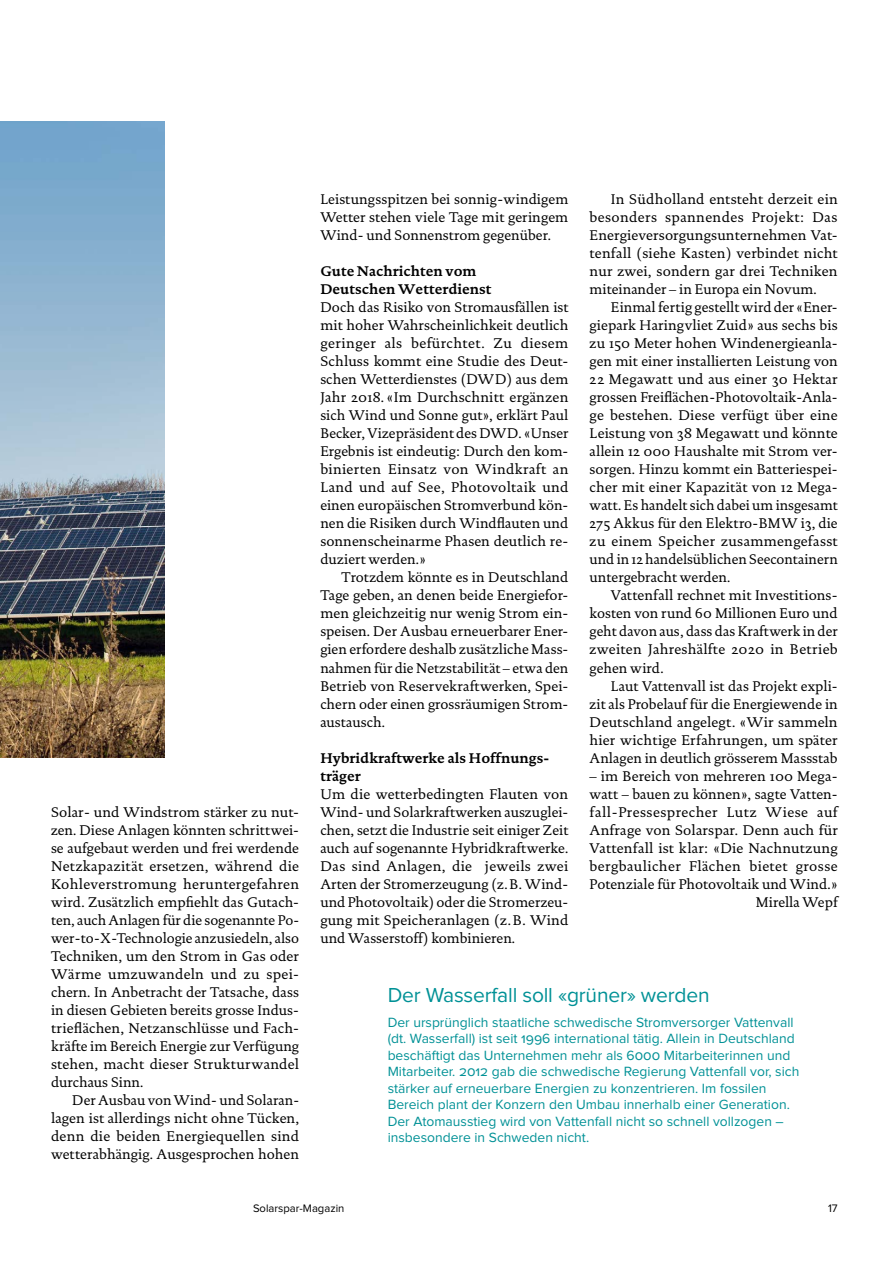
<style>
.page{position:relative;width:893px;height:1263px;background:#fff}
.page>*{position:absolute;margin:0;border:0;box-sizing:border-box;transform-origin:0 0}
.Box_Titel_Proxima_12{font:21px "Proxima Nova";letter-spacing:-.01em;color:#009196}
.Text_9_5_mEZ_Block{font:14.25px/18px "DTL Documenta TOT";color:#000;text-align:justify}
.Text_9_5_oEZ_Block{font:14.25px/18px "DTL Documenta TOT";letter-spacing:.005em;color:#000;text-align:justify}
.Zwischentitel_9_5_Bo{font:700 14.25px/18px "DTL Documenta ST";color:#000}
.Box_Proxima_9_25{font:13.8px/16.5px "Proxima Nova";color:#009196}
.t1{font:11.25px "Proxima Nova";color:#000}
</style>
<div class="page">
<img style="left:0;top:121px;width:164px;height:637px">
<p class="Text_9_5_mEZ_Block" style="left:51px;top:803px;width:250px">Solar- und Windstrom stärker zu nut&shy;zen. Diese Anlagen könnten schrittwei&shy;se aufgebaut werden und frei werdende Netzkapazität ersetzen, während die Kohleverstromung heruntergefahren wird. Zusätzlich empfiehlt das Gutach&shy;ten, auch Anlagen für die sogenannte Po&shy;wer-to-X-Technologie anzusiedeln, also Techniken, um den Strom in Gas oder Wärme umzuwandeln und zu spei&shy;chern. In Anbetracht der Tatsache, dass in diesen Gebieten bereits grosse Indus&shy;trieflächen, Netzanschlüsse und Fach&shy;kräfte im Bereich Energie zur Verfügung stehen, macht dieser Strukturwandel durchaus Sinn.</p>
<p class="Text_9_5_mEZ_Block" style="left:51px;top:1091px;width:250px;text-indent:21px">Der Ausbau von Wind- und Solaran&shy;lagen ist allerdings nicht ohne Tücken, denn die beiden Energiequellen sind wetterabhängig. Ausgesprochen hohen</p>
<p class="Text_9_5_mEZ_Block" style="left:320px;top:190px;width:250px">Leistungsspitzen bei sonnig-windigem Wetter stehen viele Tage mit geringem Wind- und Sonnenstrom gegenüber.</p>
<p class="Zwischentitel_9_5_Bo" style="left:320px;top:262px;width:173px">Gute Nachrichten vom<br>Deutschen Wetterdienst</p>
<p class="Text_9_5_oEZ_Block" style="left:320px;top:298px;width:250px">Doch das Risiko von Stromausfällen ist mit hoher Wahrscheinlichkeit deutlich geringer als befürchtet. Zu diesem Schluss kommt eine Studie des Deut&shy;schen Wetterdienstes (DWD) aus dem Jahr 2018. «Im Durchschnitt ergänzen sich Wind und Sonne gut», erklärt Paul Becker, Vizepräsident des DWD. «Unser Ergebnis ist eindeutig: Durch den kom&shy;binierten Einsatz von Windkraft an Land und auf See, Photovoltaik und einen europäischen Stromverbund kön&shy;nen die Risiken durch Windflauten und sonnenscheinarme Phasen deutlich re&shy;duziert werden.»</p>
<p class="Text_9_5_mEZ_Block" style="left:320px;top:568px;width:250px;text-indent:21px">Trotzdem könnte es in Deutschland Tage geben, an denen beide Energiefor&shy;men gleichzeitig nur wenig Strom ein&shy;speisen. Der Ausbau erneuerbarer Ener&shy;gien erfordere deshalb zusätzliche Mass&shy;nahmen für die Netzstabilität – etwa den Betrieb von Reservekraftwerken, Spei&shy;chern oder einen grossräumigen Strom&shy;austausch.</p>
<p class="Zwischentitel_9_5_Bo" style="left:320px;top:748px;width:229px">Hybridkraftwerke als Hoffnungs&shy;träger</p>
<p class="Text_9_5_oEZ_Block" style="left:320px;top:785px;width:250px">Um die wetterbedingten Flauten von Wind- und Solarkraftwerken auszuglei&shy;chen, setzt die Industrie seit einiger Zeit auch auf sogenannte Hybridkraftwerke.<br>Das sind Anlagen, die jeweils zwei Arten der Stromerzeugung (z.B. Wind&shy;und Photovoltaik) oder die Stromerzeu&shy;gung mit Speicheranlagen (z.B. Wind und Wasserstoff) kombinieren.</p>
<p class="Text_9_5_mEZ_Block" style="left:590px;top:190px;width:250px;text-indent:21px">In Südholland entsteht derzeit ein besonders spannendes Projekt: Das Energieversorgungsunternehmen Vat&shy;tenfall (siehe Kasten) verbindet nicht nur zwei, sondern gar drei Techniken miteinander – in Europa ein Novum.</p>
<p class="Text_9_5_mEZ_Block" style="left:590px;top:298px;width:250px;text-indent:21px">Einmal fertig gestellt wird der «Ener&shy;giepark Haringvliet Zuid» aus sechs bis zu 150 Meter hohen Windenergieanla&shy;gen mit einer installierten Leistung von 22 Megawatt und aus einer 30 Hektar grossen Freiflächen-Photovoltaik-Anla&shy;ge bestehen. Diese verfügt über eine Leistung von 38 Megawatt und könnte allein 12 000 Haushalte mit Strom ver&shy;sorgen. Hinzu kommt ein Batteriespei&shy;cher mit einer Kapazität von 12 Mega&shy;watt. Es handelt sich dabei um insgesamt 275 Akkus für den Elektro-BMW i3, die zu einem Speicher zusammengefasst und in 12 handelsüblichen Seecontainern untergebracht werden.</p>
<p class="Text_9_5_mEZ_Block" style="left:590px;top:586px;width:250px;text-indent:21px">Vattenfall rechnet mit Investitions&shy;kosten von rund 60 Millionen Euro und geht davon aus, dass das Kraftwerk in der zweiten Jahreshälfte 2020 in Betrieb gehen wird.</p>
<p class="Text_9_5_mEZ_Block" style="left:590px;top:677px;width:250px;text-indent:21px">Laut Vattenvall ist das Projekt expli&shy;zit als Probelauf für die Energiewende in Deutschland angelegt. «Wir sammeln hier wichtige Erfahrungen, um später Anlagen in deutlich grösserem Massstab</p>
<p class="Text_9_5_mEZ_Block" style="left:590px;top:767px;width:250px">– im Bereich von mehreren 100 Mega&shy;watt – bauen zu können», sagte Vatten&shy;fall-Pressesprecher Lutz Wiese auf Anfrage von Solarspar. Denn auch für Vattenfall ist klar: «Die Nachnutzung bergbaulicher Flächen bietet grosse Potenziale für Photovoltaik und Wind.»</p>
<p class="Text_9_5_mEZ_Block" style="left:756px;top:893px;width:83px">Mirella Wepf</p>
<p class="Box_Titel_Proxima_12" style="left:388px;top:985px;width:323px">Der Wasserfall soll «grüner» werden</p>
<p class="Box_Proxima_9_25" style="left:388px;top:1014px;width:413px">Der ursprünglich staatliche schwedische Stromversorger Vattenvall (dt. Wasserfall) ist seit 1996 international tätig. Allein in Deutschland beschäftigt das Unternehmen mehr als 6000 Mitarbeiterinnen und Mitarbeiter. 2012 gab die schwedische Regierung Vattenfall vor, sich stärker auf erneuerbare Energien zu konzentrieren. Im fossilen Bereich plant der Konzern den Umbau innerhalb einer Generation.<br>Der Atomausstieg wird von Vattenfall nicht so schnell vollzogen – insbesondere in Schweden nicht.</p>
<p class="t1" style="left:253px;top:1203px;width:93px">Solarspar-Magazin</p>
<p class="t1" style="left:828px;top:1203px;width:11px">17</p>
</div>
